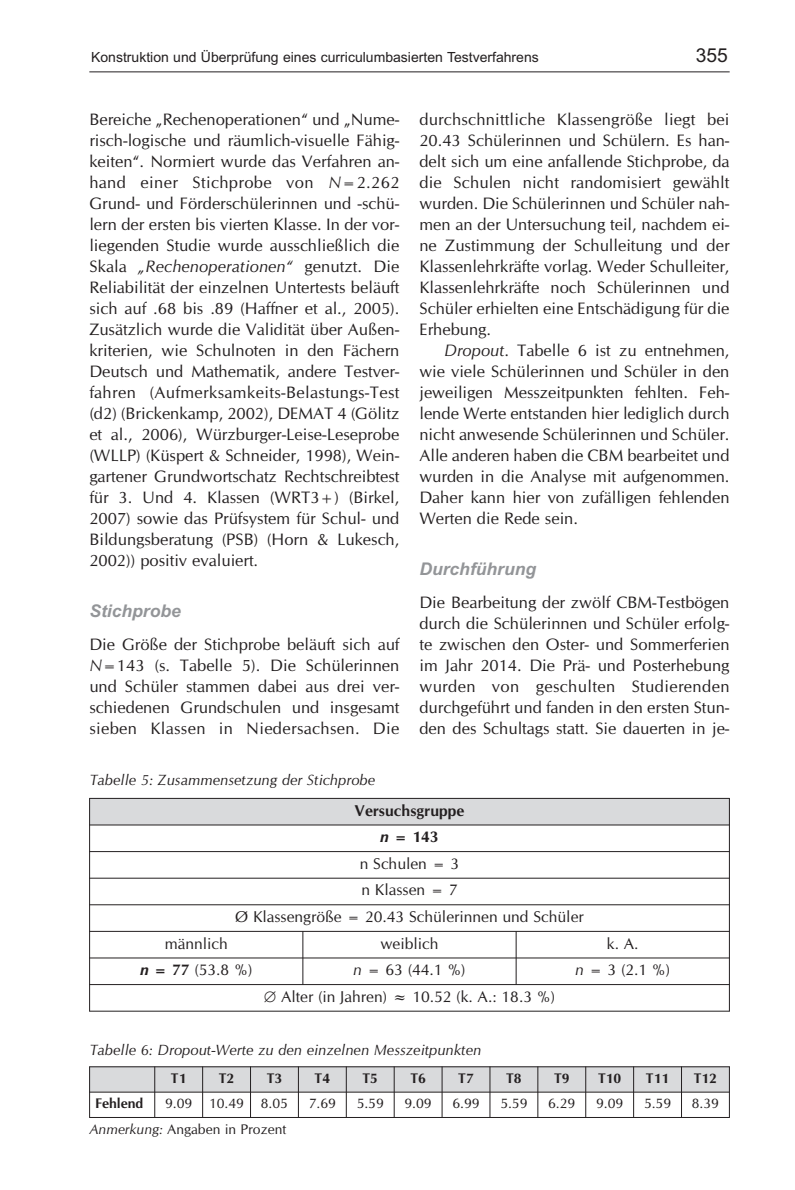
<style>
.page{position:relative;width:795px;height:1190px;background:#fff}
.page>*{position:absolute;margin:0;border:0;box-sizing:border-box;transform-origin:0 0}
.t1{font:19.25px "Arial";color:#231f20}
.t2{font:italic 700 17.5px "Arial";color:#939598}
.t3{font:16.62px/21px "CG Omega";color:#231f20;text-align:justify}
.t4{font:15.75px/26.6px "CG Omega";color:#231f20;text-align:center}
.t5{font:italic 14.88px "CG Omega";color:#231f20}
.t6{font:14px "CG Omega";color:#231f20}
.t7{font:14px "Arial";color:#231f20}
.t8{font:700 14px "CG Omega";color:#231f20}
.s1{font-style:italic}
.s2{font-weight:700}
.s3{font-weight:700;font-style:italic}
</style>
<div class="page">
<hr style="left:89px;top:72px;width:640px;height:1px;background:#231f20">
<div style="left:89px;top:798px;width:640px;height:27px;background:#d9dadc"></div>
<hr style="left:89px;top:798px;width:1px;height:213px;background:#231f20">
<hr style="left:302px;top:931px;width:1px;height:54px;background:#231f20">
<hr style="left:516px;top:931px;width:1px;height:54px;background:#231f20">
<hr style="left:729px;top:798px;width:1px;height:213px;background:#231f20">
<hr style="left:89px;top:798px;width:640px;height:1px;background:#231f20">
<hr style="left:89px;top:825px;width:640px;height:1px;background:#231f20">
<hr style="left:89px;top:851px;width:640px;height:1px;background:#231f20">
<hr style="left:89px;top:878px;width:640px;height:1px;background:#231f20">
<hr style="left:89px;top:904px;width:640px;height:1px;background:#231f20">
<hr style="left:89px;top:931px;width:640px;height:1px;background:#231f20">
<hr style="left:89px;top:958px;width:640px;height:1px;background:#231f20">
<hr style="left:89px;top:984px;width:640px;height:1px;background:#231f20">
<hr style="left:89px;top:1011px;width:640px;height:1px;background:#231f20">
<div style="left:89px;top:1067px;width:114px;height:25px;background:#d9dadc"></div>
<div style="left:203px;top:1067px;width:47px;height:25px;background:#d9dadc"></div>
<div style="left:250px;top:1067px;width:48px;height:25px;background:#d9dadc"></div>
<div style="left:298px;top:1067px;width:48px;height:25px;background:#d9dadc"></div>
<div style="left:346px;top:1067px;width:48px;height:25px;background:#d9dadc"></div>
<div style="left:394px;top:1067px;width:48px;height:25px;background:#d9dadc"></div>
<div style="left:442px;top:1067px;width:48px;height:25px;background:#d9dadc"></div>
<div style="left:490px;top:1067px;width:48px;height:25px;background:#d9dadc"></div>
<div style="left:538px;top:1067px;width:47px;height:25px;background:#d9dadc"></div>
<div style="left:585px;top:1067px;width:48px;height:25px;background:#d9dadc"></div>
<div style="left:633px;top:1067px;width:48px;height:25px;background:#d9dadc"></div>
<div style="left:681px;top:1067px;width:48px;height:25px;background:#d9dadc"></div>
<hr style="left:89px;top:1067px;width:1px;height:51px;background:#231f20">
<hr style="left:154px;top:1067px;width:1px;height:51px;background:#231f20">
<hr style="left:202px;top:1067px;width:1px;height:51px;background:#231f20">
<hr style="left:250px;top:1067px;width:1px;height:51px;background:#231f20">
<hr style="left:298px;top:1067px;width:1px;height:51px;background:#231f20">
<hr style="left:346px;top:1067px;width:1px;height:51px;background:#231f20">
<hr style="left:394px;top:1067px;width:1px;height:51px;background:#231f20">
<hr style="left:442px;top:1067px;width:1px;height:51px;background:#231f20">
<hr style="left:489px;top:1067px;width:1px;height:51px;background:#231f20">
<hr style="left:537px;top:1067px;width:1px;height:51px;background:#231f20">
<hr style="left:585px;top:1067px;width:1px;height:51px;background:#231f20">
<hr style="left:633px;top:1067px;width:1px;height:51px;background:#231f20">
<hr style="left:681px;top:1067px;width:1px;height:51px;background:#231f20">
<hr style="left:729px;top:1067px;width:1px;height:51px;background:#231f20">
<hr style="left:89px;top:1067px;width:640px;height:1px;background:#231f20">
<hr style="left:89px;top:1092px;width:640px;height:1px;background:#231f20">
<hr style="left:89px;top:1117px;width:640px;height:1px;background:#231f20">
<p class="t7" style="left:91px;top:52px;width:449px">Konstruktion und Überprüfung eines curriculumbasierten Testverfahrens</p>
<p class="t1" style="left:695px;top:49px;width:34px">355</p>
<p class="t3" style="left:89px;top:110px;width:312px">Bereiche „Rechenoperationen“ und „Nume&shy;risch-logische und räumlich-visuelle Fähig&shy;keiten“. Normiert wurde das Verfahren an&shy;hand einer Stichprobe von <span class="s1">N</span>=2.262<br>Grund- und Förderschülerinnen und -schü&shy;lern der ersten bis vierten Klasse. In der vor&shy;liegenden Studie wurde ausschließlich die Skala <span class="s1">„Rechenoperationen“</span> genutzt. Die Reliabilität der einzelnen Untertests beläuft sich auf .68 bis .89 (Haffner et al., 2005).<br>Zusätzlich wurde die Validität über Außen&shy;kriterien, wie Schulnoten in den Fächern Deutsch und Mathematik, andere Testver&shy;fahren (Aufmerksamkeits-Belastungs-Test (d2) (Brickenkamp, 2002), DEMAT 4 (Gölitz et al., 2006), Würzburger-Leise-Leseprobe (WLLP) (Küspert &amp; Schneider, 1998), Wein&shy;gartener Grundwortschatz Rechtschreibtest für 3. Und 4. Klassen (WRT3+) (Birkel, 2007) sowie das Prüfsystem für Schul- und Bildungsberatung (PSB) (Horn &amp; Lukesch, 2002)) positiv evaluiert.</p>
<p class="t2" style="left:89px;top:605px;width:93px">Stichprobe</p>
<p class="t3" style="left:89px;top:635px;width:311px">Die Größe der Stichprobe beläuft sich auf <span class="s1">N</span>=143 (s. Tabelle 5). Die Schülerinnen und Schüler stammen dabei aus drei ver&shy;schiedenen Grundschulen und insgesamt sieben Klassen in Niedersachsen. Die</p>
<p class="t5" style="left:89px;top:774px;width:287px">Tabelle 5: Zusammensetzung der Stichprobe</p>
<p class="t3" style="left:419px;top:110px;width:311px">durchschnittliche Klassengröße liegt bei 20.43 Schülerinnen und Schülern. Es han&shy;delt sich um eine anfallende Stichprobe, da die Schulen nicht randomisiert gewählt wurden. Die Schülerinnen und Schüler nah&shy;men an der Untersuchung teil, nachdem ei&shy;ne Zustimmung der Schulleitung und der Klassenlehrkräfte vorlag. Weder Schulleiter, Klassenlehrkräfte noch Schülerinnen und Schüler erhielten eine Entschädigung für die Erhebung.</p>
<p class="t3" style="left:419px;top:341px;width:311px;text-indent:25px"><span class="s1">Dropout</span>. Tabelle 6 ist zu entnehmen, wie viele Schülerinnen und Schüler in den jeweiligen Messzeitpunkten fehlten. Feh&shy;lende Werte entstanden hier lediglich durch nicht anwesende Schülerinnen und Schüler.<br>Alle anderen haben die CBM bearbeitet und wurden in die Analyse mit aufgenommen.<br>Daher kann hier von zufälligen fehlenden Werten die Rede sein.</p>
<p class="t2" style="left:419px;top:563px;width:118px">Durchführung</p>
<p class="t3" style="left:419px;top:593px;width:311px">Die Bearbeitung der zwölf CBM-Testbögen durch die Schülerinnen und Schüler erfolg&shy;te zwischen den Oster- und Sommerferien im Jahr 2014. Die Prä- und Posterhebung wurden von geschulten Studierenden durchgeführt und fanden in den ersten Stun&shy;den des Schultags statt. Sie dauerten in je-</p>
<p class="t4" style="left:235px;top:798px;width:350px"><span class="s2">Versuchsgruppe<br></span><span class="s3">n</span> <span class="s2">= 143<br></span>n Schulen = 3<br>n Klassen = 7<br>Ø Klassengröße = 20.43 Schülerinnen und Schüler</p>
<p class="t4" style="left:165px;top:931px;width:65px">männlich</p>
<p class="t4" style="left:380px;top:931px;width:60px">weiblich</p>
<p class="t4" style="left:606px;top:931px;width:33px">k. A.</p>
<p class="t4" style="left:140px;top:958px;width:114px"><span class="s3">n</span> <span class="s2">= 77</span> (53.8 %)</p>
<p class="t4" style="left:353px;top:958px;width:114px"><span class="s1">n</span> = 63 (44.1 %)</p>
<p class="t4" style="left:575px;top:958px;width:96px"><span class="s1">n</span> = 3 (2.1 %)</p>
<p class="t4" style="left:281px;top:984px;width:275px">Alter (in Jahren) ≈ 10.52 (k. A.: 18.3 %)</p>
<p class="t5" style="left:89px;top:1044px;width:393px">Tabelle 6: Dropout-Werte zu den einzelnen Messzeitpunkten</p>
<p class="t8" style="left:171px;top:1072px;width:17px">T1</p>
<p class="t8" style="left:219px;top:1072px;width:17px">T2</p>
<p class="t8" style="left:267px;top:1072px;width:17px">T3</p>
<p class="t8" style="left:314px;top:1072px;width:17px">T4</p>
<p class="t8" style="left:362px;top:1072px;width:17px">T5</p>
<p class="t8" style="left:410px;top:1072px;width:17px">T6</p>
<p class="t8" style="left:458px;top:1072px;width:17px">T7</p>
<p class="t8" style="left:506px;top:1072px;width:17px">T8</p>
<p class="t8" style="left:554px;top:1072px;width:17px">T9</p>
<p class="t8" style="left:598px;top:1072px;width:25px">T10</p>
<p class="t8" style="left:646px;top:1072px;width:25px">T11</p>
<p class="t8" style="left:693px;top:1072px;width:25px">T12</p>
<p class="t8" style="left:95px;top:1098px;width:50px">Fehlend</p>
<p class="t6" style="left:165px;top:1098px;width:124px">9.09 10.49 8.05</p>
<p class="t6" style="left:309px;top:1098px;width:29px">7.69</p>
<p class="t6" style="left:356px;top:1098px;width:29px">5.59</p>
<p class="t6" style="left:404px;top:1098px;width:29px">9.09</p>
<p class="t6" style="left:452px;top:1098px;width:29px">6.99</p>
<p class="t6" style="left:500px;top:1098px;width:29px">5.59</p>
<p class="t6" style="left:548px;top:1098px;width:29px">6.29</p>
<p class="t6" style="left:596px;top:1098px;width:29px">9.09</p>
<p class="t6" style="left:644px;top:1098px;width:29px">5.59</p>
<p class="t6" style="left:691px;top:1098px;width:29px">8.39</p>
<p class="t6" style="left:89px;top:1124px;width:198px"><span class="s1">Anmerkung:</span> Angaben in Prozent</p>
</div>
